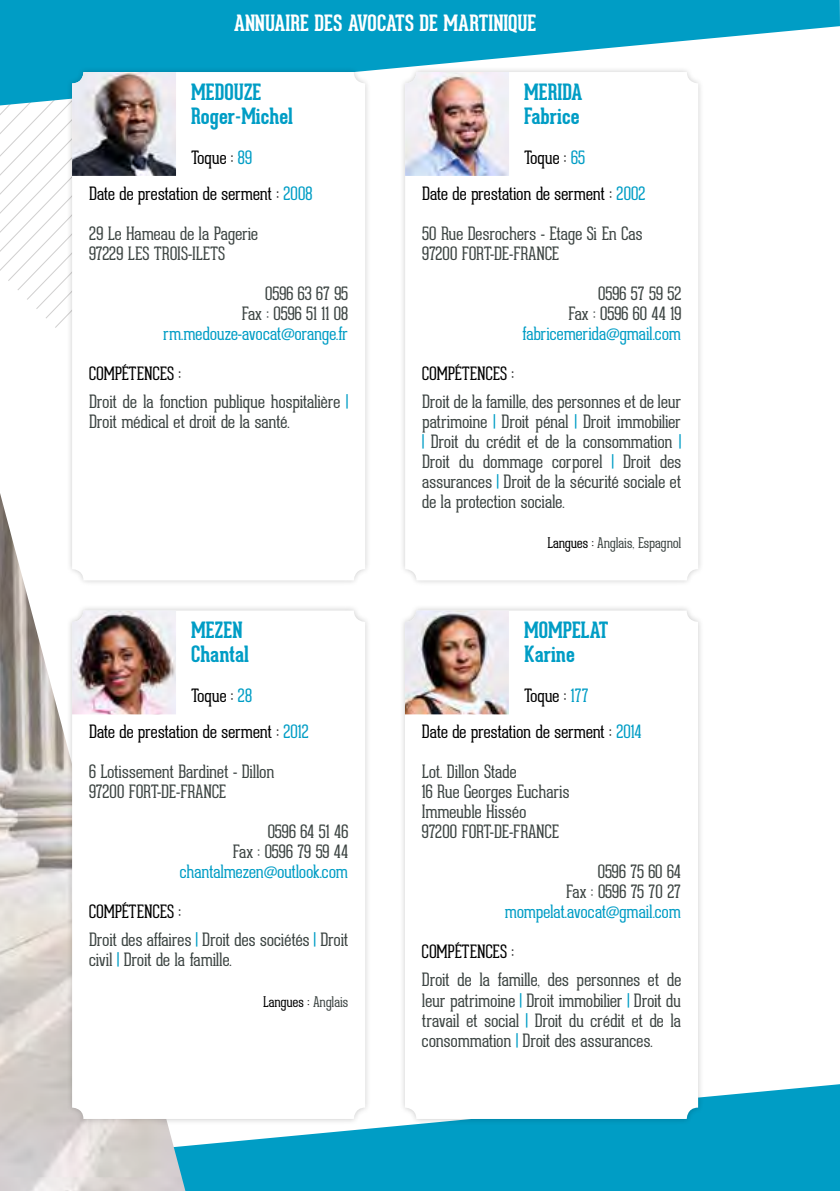
<style>
.page{position:relative;width:840px;height:1191px;background:#fff}
.page>*{position:absolute;margin:0;border:0;box-sizing:border-box;transform-origin:0 0}
.t1{font:700 22px/24px "Geared Slab";color:#009dc5}
.t2{font:700 22px "Geared Slab";color:#fff}
.t3{font:100 18px/20px "Geared Slab";color:#3d4543}
.t4{font:100 18px/36px "Geared Slab";letter-spacing:-.005em;color:#000}
.t5{font:100 18px "Geared Slab";letter-spacing:-.005em;color:#009dc5}
.t6{font:100 14.4px "Geared Slab";letter-spacing:-.005em;color:#3d4543}
.t7{font:100 14.4px "Geared Slab";letter-spacing:-.005em;color:#000}
.s1{color:#009dc5}
.s2{color:#000}
.s3{color:#3d4543}
</style>
<div class="page">
<svg style="left:0;top:0;width:839px;height:107px;fill:#009dc5"></svg>
<svg style="left:189px;top:1084px;width:650px;height:107px;background:#16a5ca"></svg>
<img style="left:0;top:493px;width:189px;height:698px">
<div style="left:66px;top:66px;width:305px;height:520px;background:#000;opacity:.2"></div>
<div style="left:72px;top:72px;width:293px;height:508px;background:#fff;border-radius:11px"></div>
<img style="left:72px;top:72px;width:104px;height:104px">
<div style="left:398px;top:66px;width:306px;height:520px;background:#f5f5f5"></div>
<div style="left:405px;top:72px;width:292px;height:508px;background:#fff;border-radius:11px"></div>
<img style="left:405px;top:72px;width:103px;height:104px">
<div style="left:398px;top:604px;width:306px;height:521px;background:#000;opacity:.2"></div>
<div style="left:405px;top:610px;width:292px;height:509px;background:#fff;border-radius:11px"></div>
<img style="left:405px;top:610px;width:103px;height:104px">
<div style="left:66px;top:604px;width:305px;height:521px;background:#000;opacity:.2"></div>
<div style="left:72px;top:610px;width:293px;height:509px;background:#fff;border-radius:11px"></div>
<img style="left:72px;top:610px;width:104px;height:104px">
<p class="t2" style="left:234px;top:10px;width:304px">ANNUAIRE DES AVOCATS DE MARTINIQUE</p>
<p class="t1" style="left:191px;top:80px;width:103px">MEDOUZE<br>Roger-Michel</p>
<p class="t4" style="left:89px;top:140px;width:224px;text-indent:102px">Toque : <span class="s1">89<br></span>Date de prestation de serment : <span class="s1">2008</span></p>
<p class="t3" style="left:89px;top:224px;width:170px">29 Le Hameau de la Pagerie<br>97229 LES TROIS-ILETS</p>
<p class="t3" style="left:241px;top:284px;width:108px;text-align:right">0596 63 67 95<br>Fax : 0596 51 11 08</p>
<p class="t5" style="left:163px;top:323px;width:186px">rm.medouze-avocat@orange.fr</p>
<p class="t3" style="left:89px;top:360px;width:260px;line-height:28px"><span class="s2">COMPÉTENCES :<br></span>Droit de la fonction publique hospitalière <span class="s1">|</span></p>
<p class="t3" style="left:89px;top:412px;width:202px">Droit médical et droit de la santé.</p>
<p class="t1" style="left:191px;top:618px;width:59px">MEZEN<br>Chantal</p>
<p class="t4" style="left:89px;top:678px;width:221px;text-indent:102px">Toque : <span class="s1">28<br></span>Date de prestation de serment : <span class="s1">2012</span></p>
<p class="t3" style="left:89px;top:762px;width:187px">6 Lotissement Bardinet - Dillon<br>97200 FORT-DE-FRANCE</p>
<p class="t3" style="left:233px;top:822px;width:117px;text-align:right">0596 64 51 46<br>Fax : 0596 79 59 44</p>
<p class="t5" style="left:179px;top:861px;width:170px">chantalmezen@outlook.com</p>
<p class="t3" style="left:89px;top:898px;width:260px;line-height:28px"><span class="s2">COMPÉTENCES :<br></span>Droit des affaires <span class="s1">|</span> Droit des sociétés <span class="s1">|</span> Droit</p>
<p class="t3" style="left:89px;top:950px;width:144px">civil <span class="s1">|</span> Droit de la famille.</p>
<p class="t7" style="left:263px;top:993px;width:86px">Langues : <span class="s3">Anglais</span></p>
<p class="t1" style="left:524px;top:80px;width:60px">MERIDA<br>Fabrice</p>
<p class="t4" style="left:422px;top:140px;width:224px;text-indent:102px">Toque : <span class="s1">65<br></span>Date de prestation de serment : <span class="s1">2002</span></p>
<p class="t3" style="left:422px;top:224px;width:222px">50 Rue Desrochers - Etage Si En Cas<br>97200 FORT-DE-FRANCE</p>
<p class="t3" style="left:568px;top:284px;width:114px;text-align:right">0596 57 59 52<br>Fax : 0596 60 44 19</p>
<p class="t5" style="left:522px;top:323px;width:160px">fabricemerida@gmail.com</p>
<p class="t4" style="left:422px;top:356px;width:93px">COMPÉTENCES :</p>
<p class="t3" style="left:422px;top:392px;width:260px;text-align:justify">Droit de la famille, des personnes et de leur patrimoine <span class="s1">|</span> Droit pénal <span class="s1">|</span> Droit immobilier <span class="s1">|</span> Droit du crédit et de la consommation <span class="s1">| </span>Droit du dommage corporel <span class="s1">|</span> Droit des assurances <span class="s1">|</span> Droit de la sécurité sociale et de la protection sociale.</p>
<p class="t6" style="left:547px;top:535px;width:135px"><span class="s2">Langues :</span> Anglais, Espagnol</p>
<p class="t1" style="left:524px;top:618px;width:86px">MOMPELAT<br>Karine</p>
<p class="t4" style="left:422px;top:678px;width:221px;text-indent:102px">Toque : <span class="s1">177<br></span>Date de prestation de serment : <span class="s1">2014</span></p>
<p class="t3" style="left:422px;top:762px;width:149px">Lot. Dillon Stade<br>16 Rue Georges Eucharis<br>Immeuble Hisséo<br>97200 FORT-DE-FRANCE</p>
<p class="t3" style="left:565px;top:862px;width:116px;text-align:right">0596 75 60 64<br>Fax : 0596 75 70 27</p>
<p class="t5" style="left:504px;top:901px;width:178px">mompelat.avocat@gmail.com</p>
<p class="t4" style="left:422px;top:934px;width:93px">COMPÉTENCES :</p>
<p class="t3" style="left:422px;top:970px;width:260px;text-align:justify">Droit de la famille, des personnes et de leur patrimoine <span class="s1">|</span> Droit immobilier <span class="s1">|</span> Droit du travail et social <span class="s1">|</span> Droit du crédit et de la consommation <span class="s1">|</span> Droit des assurances.</p>
</div>
